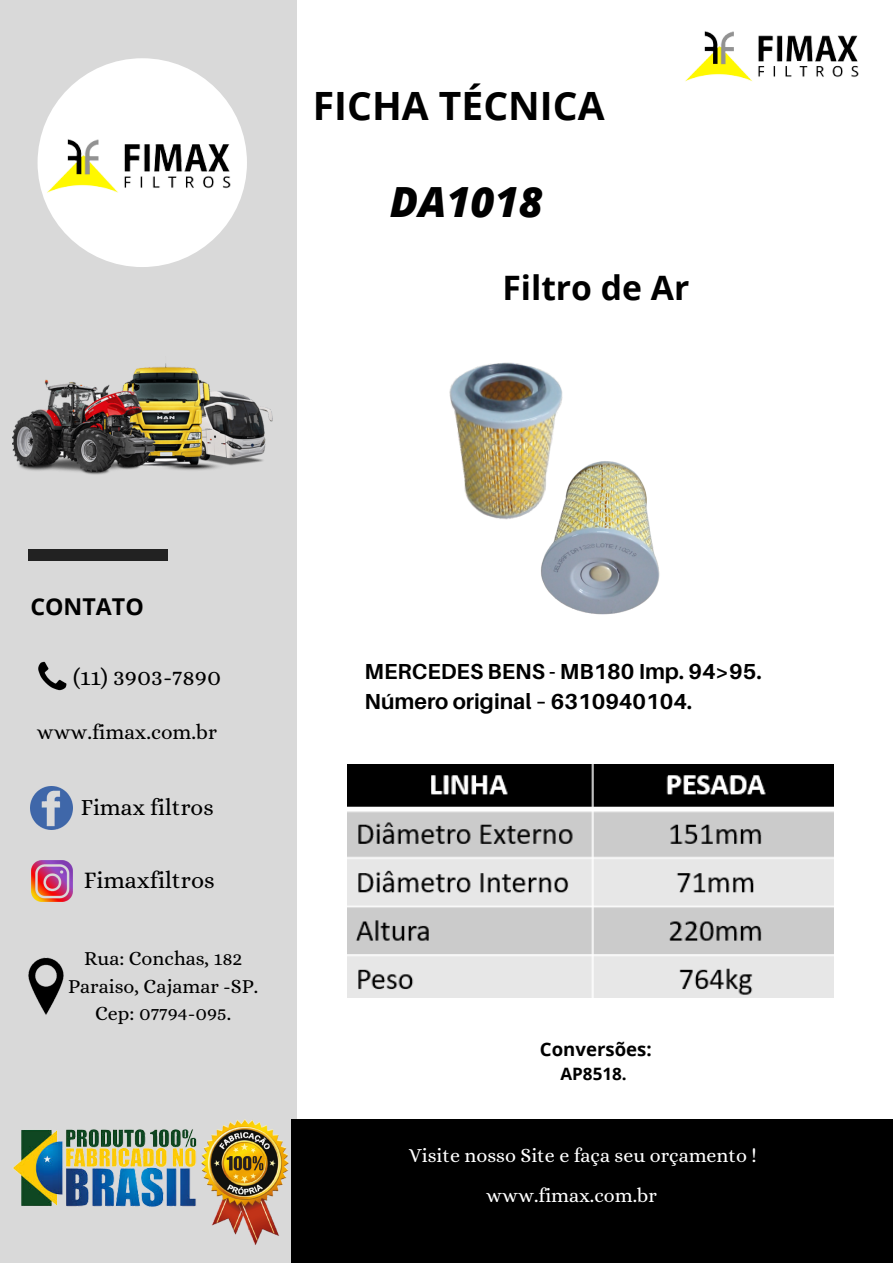
<style>
.page{position:relative;width:893px;height:1263px;background:#fff}
.page>*{position:absolute;margin:0;border:0;box-sizing:border-box;transform-origin:0 0}
.t1{font:italic 800 41.62px "Open Sans";color:#000}
.t2{font:700 39px "Open Sans";color:#000}
.t3{font:700 33.67px "Open Sans";color:#000}
.t4{font:24.15px "Alice";color:#000}
.t5{font:23.85px "Alice";color:#000}
.t6{font:23.33px "Alice";color:#000}
.t7{font:700 23.17px "Open Sans";color:#000}
.t8{font:700 21.75px/30.4px "Aileron";color:#000}
.t9{font:21.08px "Alice";color:#000}
.t10{font:19.95px "Alice";color:#fff}
.t11{font:19.95px "Alice";color:#000}
.t12{font:700 18.6px "Open Sans";color:#000}
.t13{font:700 17.1px "Open Sans";color:#000}
</style>
<div class="page">
<div style="left:0;top:0;width:296px;height:1263px;background:#d9d9d9"></div>
<div style="left:38px;top:58px;width:209px;height:209px;background:#fff;border-radius:50%"></div>
<img style="left:37px;top:124px;width:210px;height:77px">
<img style="left:685px;top:31px;width:174px;height:51px">
<div style="left:291px;top:1119px;width:602px;height:144px;background:#000"></div>
<img style="left:13px;top:363px;width:259px;height:112px">
<div style="left:28px;top:550px;width:139px;height:11px;background:#222"></div>
<img style="left:32px;top:860px;width:41px;height:41px">
<img style="left:28px;top:957px;width:36px;height:58px">
<img style="left:30px;top:786px;width:43px;height:43px">
<img style="left:204px;top:1120px;width:85px;height:125px">
<img style="left:13px;top:1129px;width:191px;height:78px">
<img style="left:38px;top:661px;width:29px;height:30px">
<img style="left:347px;top:764px;width:486px;height:233px">
<img style="left:449px;top:362px;width:114px;height:158px">
<img style="left:533px;top:416px;width:127px;height:199px">
<p class="t2" style="left:313px;top:78px;width:293px">FICHA TÉCNICA</p>
<p class="t1" style="left:390px;top:173px;width:155px">DA1018</p>
<p class="t3" style="left:502px;top:264px;width:188px">Filtro de Ar</p>
<p class="t7" style="left:30px;top:590px;width:115px">CONTATO</p>
<p class="t4" style="left:73px;top:663px;width:150px">(11) 3903-7890</p>
<p class="t9" style="left:37px;top:720px;width:182px">www.fimax.com.br</p>
<p class="t6" style="left:81px;top:794px;width:134px">Fimax filtros</p>
<p class="t5" style="left:84px;top:867px;width:132px">Fimaxfiltros</p>
<p class="t11" style="left:84px;top:947px;width:160px">Rua: Conchas, 182</p>
<p class="t11" style="left:68px;top:974px;width:192px">Paraiso, Cajamar -SP.</p>
<p class="t11" style="left:95px;top:1002px;width:138px">Cep: 07794-095.</p>
<p class="t8" style="left:364px;top:655px;width:399px">MERCEDES BENS - MB180 Imp. 94&gt;95.<br>Número original – 6310940104.</p>
<p class="t12" style="left:540px;top:1036px;width:113px">Conversões:</p>
<p class="t13" style="left:560px;top:1061px;width:68px">AP8518.</p>
<p class="t10" style="left:409px;top:1144px;width:349px">Visite nosso Site e faça seu orçamento !</p>
<p class="t10" style="left:486px;top:1184px;width:172px">www.fimax.com.br</p>
</div>
